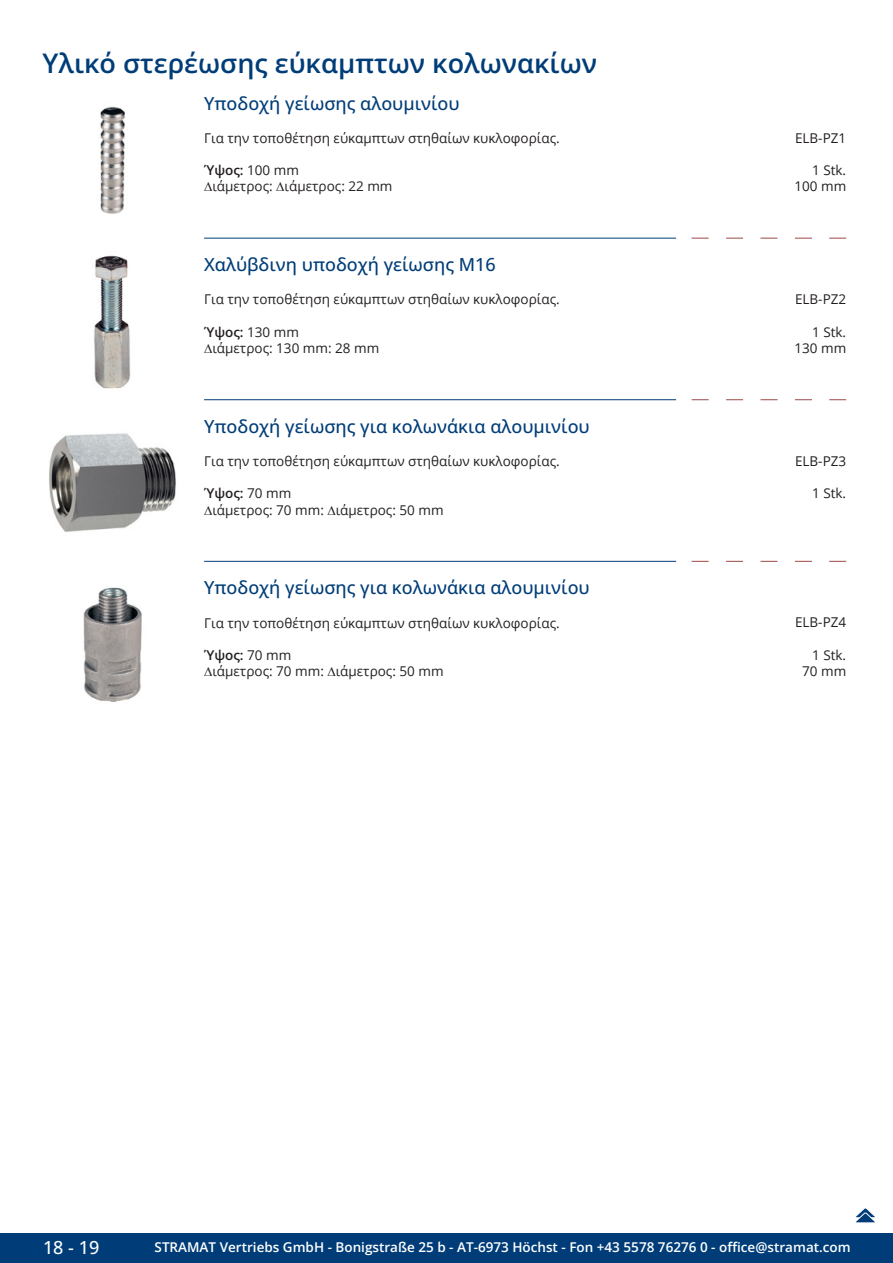
<style>
.page{position:relative;width:893px;height:1263px;background:#fff}
.page>*{position:absolute;margin:0;border:0;box-sizing:border-box;transform-origin:0 0}
.GruppeName{font:600 27px "Open Sans";color:#003d78}
.ArtikelName{font:500 18px "Open Sans";color:#003d78}
.t1{font:500 18px "Open Sans";color:#fff}
.Beschreibung{font:13.5px/16.2px "Open Sans";color:#231f20}
.t2{font:600 13.5px "Open Sans";color:#fff}
.ArtikelNummer{font:13.5px "Open Sans";color:#231f20}
.s1{font-weight:600}
</style>
<div class="page">
<div style="left:0;top:1233px;width:893px;height:30px;background:#003d78"></div>
<img style="left:100px;top:106px;width:25px;height:108px">
<img style="left:94px;top:255px;width:37px;height:134px">
<svg style="left:692px;top:238px;width:17px;height:1px"></svg>
<svg style="left:726px;top:238px;width:17px;height:1px"></svg>
<svg style="left:760px;top:238px;width:17px;height:1px"></svg>
<svg style="left:795px;top:238px;width:17px;height:1px"></svg>
<svg style="left:829px;top:238px;width:17px;height:1px"></svg>
<hr style="left:204px;top:238px;width:472px;height:1px;background:#003d78">
<img style="left:49px;top:433px;width:127px;height:99px">
<svg style="left:692px;top:399px;width:17px;height:1px"></svg>
<svg style="left:726px;top:399px;width:17px;height:1px"></svg>
<svg style="left:760px;top:399px;width:17px;height:1px"></svg>
<svg style="left:795px;top:399px;width:17px;height:1px"></svg>
<svg style="left:829px;top:399px;width:17px;height:1px"></svg>
<hr style="left:204px;top:399px;width:472px;height:1px;background:#003d78">
<img style="left:83px;top:587px;width:59px;height:115px">
<svg style="left:692px;top:561px;width:17px;height:1px"></svg>
<svg style="left:726px;top:561px;width:17px;height:1px"></svg>
<svg style="left:760px;top:561px;width:17px;height:1px"></svg>
<svg style="left:795px;top:561px;width:17px;height:1px"></svg>
<svg style="left:829px;top:561px;width:17px;height:1px"></svg>
<hr style="left:204px;top:561px;width:472px;height:1px;background:#003d78">
<svg style="left:855px;top:1208px;width:21px;height:15px"></svg>
<p class="GruppeName" style="left:43px;top:44px;width:556px">Υλικό στερέωσης εύκαμπτων κολωνακίων</p>
<p class="ArtikelName" style="left:204px;top:91px;width:257px">Υποδοχή γείωσης αλουμινίου</p>
<p class="Beschreibung" style="left:204px;top:129px;width:357px">Για την τοποθέτηση εύκαμπτων στηθαίων κυκλοφορίας.</p>
<p class="Beschreibung" style="left:212px;top:162px;width:182px;text-indent:-8px"><span class="s1">Ύψος:</span> 100 mm<br>ιάμετρος: ιάμετρος: 22 mm</p>
<p class="ArtikelName" style="left:204px;top:252px;width:293px">Χαλύβδινη υποδοχή γείωσης M16</p>
<p class="Beschreibung" style="left:204px;top:291px;width:357px">Για την τοποθέτηση εύκαμπτων στηθαίων κυκλοφορίας.</p>
<p class="Beschreibung" style="left:212px;top:323px;width:168px;text-indent:-8px"><span class="s1">Ύψος:</span> 130 mm<br>ιάμετρος: 130 mm: 28 mm</p>
<p class="ArtikelName" style="left:204px;top:414px;width:387px">Υποδοχή γείωσης για κολωνάκια αλουμινίου</p>
<p class="Beschreibung" style="left:204px;top:453px;width:357px">Για την τοποθέτηση εύκαμπτων στηθαίων κυκλοφορίας.</p>
<p class="Beschreibung" style="left:212px;top:485px;width:233px;text-indent:-8px"><span class="s1">Ύψος:</span> 70 mm<br>ιάμετρος: 70 mm: ιάμετρος: 50 mm</p>
<p class="ArtikelName" style="left:204px;top:575px;width:387px">Υποδοχή γείωσης για κολωνάκια αλουμινίου</p>
<p class="Beschreibung" style="left:204px;top:614px;width:357px">Για την τοποθέτηση εύκαμπτων στηθαίων κυκλοφορίας.</p>
<p class="Beschreibung" style="left:212px;top:647px;width:233px;text-indent:-8px"><span class="s1">Ύψος:</span> 70 mm<br>ιάμετρος: 70 mm: ιάμετρος: 50 mm</p>
<p class="ArtikelNummer" style="left:795px;top:128px;width:53px">ELB-PZ1</p>
<p class="ArtikelNummer" style="left:812px;top:161px;width:36px">1 Stk.</p>
<p class="ArtikelNummer" style="left:794px;top:177px;width:53px">100 mm</p>
<p class="ArtikelNummer" style="left:795px;top:290px;width:53px">ELB-PZ2</p>
<p class="ArtikelNummer" style="left:812px;top:322px;width:36px">1 Stk.</p>
<p class="ArtikelNummer" style="left:794px;top:339px;width:53px">130 mm</p>
<p class="ArtikelNummer" style="left:795px;top:452px;width:53px">ELB-PZ3</p>
<p class="ArtikelNummer" style="left:812px;top:484px;width:36px">1 Stk.</p>
<p class="ArtikelNummer" style="left:795px;top:613px;width:53px">ELB-PZ4</p>
<p class="ArtikelNummer" style="left:812px;top:646px;width:36px">1 Stk.</p>
<p class="ArtikelNummer" style="left:802px;top:662px;width:46px">70 mm</p>
<h2 class="t1" style="left:43px;top:1234px;width:58px">18 - 19</h2>
<p class="t2" style="left:155px;top:1238px;width:698px">STRAMAT Vertriebs GmbH - Bonigstraße 25 b - AT-6973 Höchst - Fon +43 5578 76276 0 - office@stramat.com</p>
</div>
